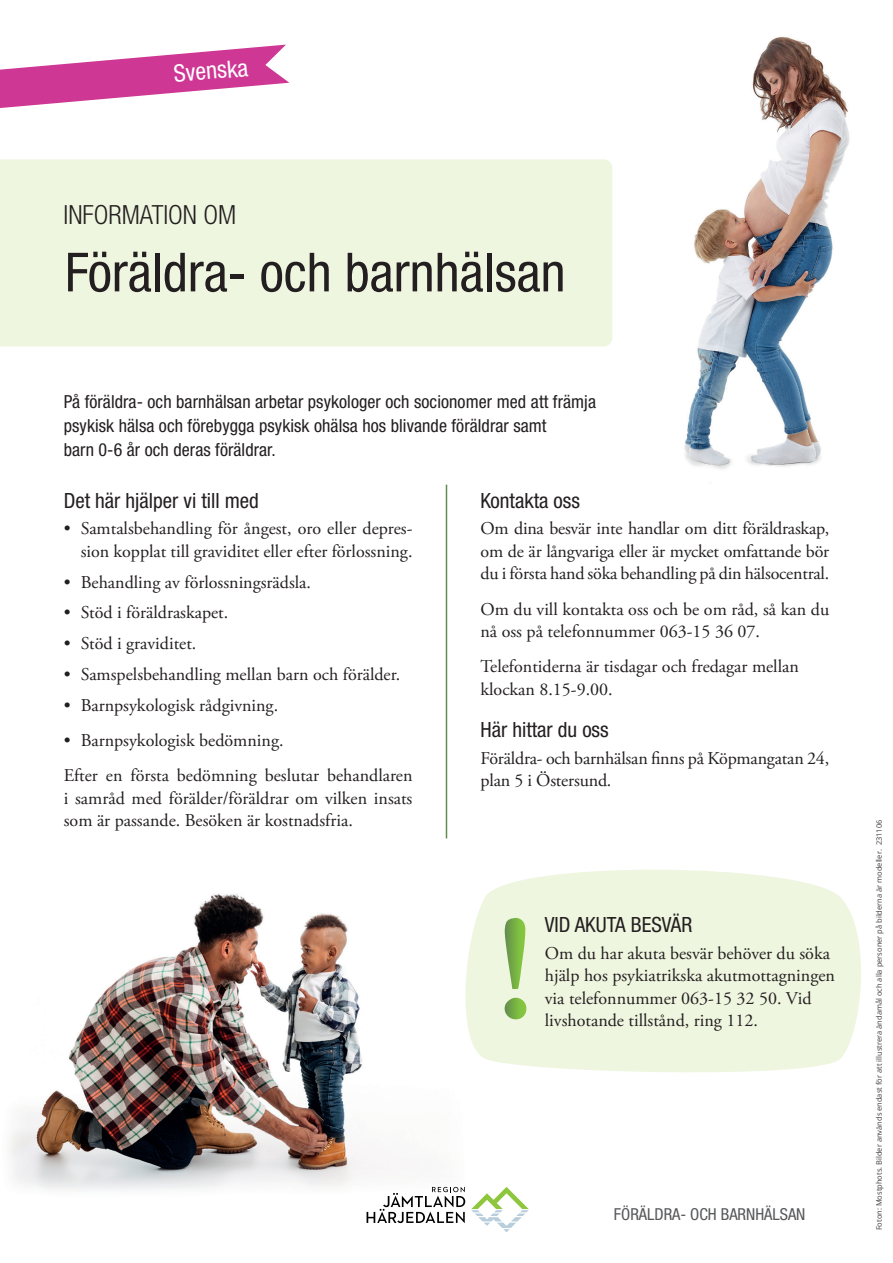
<style>
.page{position:relative;width:893px;height:1263px;background:#fff}
.page>*{position:absolute;margin:0;border:0;box-sizing:border-box;transform-origin:0 0}
.t1{font:condensed 54px "Helvetica Neue LT Std";color:#231f20}
.t2{font:300 condensed 26.4px "Helvetica Neue LT Std";color:#231f20}
.t3{font:condensed 24px "Helvetica Neue LT Std";color:#fff}
.t4{font:condensed 21px "Helvetica Neue LT Std";color:#231f20}
.t5{font:18px/22.5px "Adobe Garamond Pro";color:#231f20}
.t6{font:condensed 18px/24px "Helvetica Neue LT Std";letter-spacing:.005em;color:#231f20}
.t7{font:condensed 16.5px "Helvetica Neue LT Std";color:#57585a}
.t8{font:7.5px "Open Sans";color:#3e3e3f}
</style>
<div class="page">
<img style="left:10px;top:893px;width:456px;height:310px">
<img style="left:590px;top:36px;width:260px;height:447px">
<div style="left:0;top:159px;width:612px;height:187px;background:#eff6e0"></div>
<hr style="left:446px;top:485px;width:1px;height:353px;background:#628c52">
<svg style="left:471px;top:1187px;width:58px;height:45px"></svg>
<svg style="left:367px;top:1187px;width:98px;height:36px"></svg>
<svg style="left:454px;top:869px;width:407px;height:211px;fill:#eff6e0"></svg>
<svg style="left:505px;top:918px;width:21px;height:101px;background:#9fc778"></svg>
<svg style="left:0;top:45px;width:289px;height:63px"></svg>
<h3 class="t3" style="left:173px;top:60px;width:76px;rotate:-5deg">Svenska</h3>
<h2 class="t2" style="left:64px;top:200px;width:174px">INFORMATION OM</h2>
<h1 class="t1" style="left:65px;top:241px;width:502px">Föräldra- och barnhälsan</h1>
<p class="t6" style="left:64px;top:389px;width:534px">På föräldra- och barnhälsan arbetar psykologer och socionomer med att främja psykisk hälsa och förebygga psykisk ohälsa hos blivande föräldrar samt<br>barn 0-6 år och deras föräldrar.</p>
<p class="t4" style="left:64px;top:488px;width:197px">Det här hjälper vi till med</p>
<p class="t5" style="left:64px;top:518px;width:350px;text-align:right">• Samtalsbehandling för ångest, oro eller depres&shy;sion kopplat till graviditet eller efter förlossning.</p>
<p class="t5" style="left:64px;top:571px;width:249px">• Behandling av förlossningsrädsla.</p>
<p class="t5" style="left:64px;top:602px;width:166px">• Stöd i föräldraskapet.</p>
<p class="t5" style="left:64px;top:633px;width:134px">• Stöd i graviditet.</p>
<p class="t5" style="left:64px;top:664px;width:338px">• Samspelsbehandling mellan barn och förälder.</p>
<p class="t5" style="left:64px;top:694px;width:216px">• Barnpsykologisk rådgivning.</p>
<p class="t5" style="left:64px;top:723px;width:350px;line-height:35.2px">• Barnpsykologisk bedömning.<br>Efter en första bedömning beslutar behandlaren</p>
<p class="t5" style="left:64px;top:787px;width:350px">i samråd med förälder/föräldrar om vilken insats som är passande. Besöken är kostnadsfria.</p>
<p class="t4" style="left:480px;top:488px;width:101px">Kontakta oss</p>
<p class="t5" style="left:480px;top:518px;width:350px;text-align:justify">Om dina besvär inte handlar om ditt föräldraskap, om de är långvariga eller är mycket omfattande bör du i första hand söka behandling på din hälsocentral.</p>
<p class="t5" style="left:480px;top:598px;width:350px">Om du vill kontakta oss och be om råd, så kan du nå oss på telefonnummer 063-15 36 07.</p>
<p class="t5" style="left:480px;top:656px;width:320px">Telefontiderna är tisdagar och fredagar mellan klockan 8.15-9.00.</p>
<p class="t4" style="left:480px;top:718px;width:130px">Här hittar du oss</p>
<p class="t5" style="left:480px;top:748px;width:350px">Föräldra- och barnhälsan finns på Köpmangatan 24, plan 5 i Östersund.</p>
<p class="t4" style="left:545px;top:912px;width:149px">VID AKUTA BESVÄR</p>
<p class="t5" style="left:545px;top:942px;width:292px">Om du har akuta besvär behöver du söka hjälp hos psykiatrikska akutmottagningen via telefonnummer 063-15 32 50. Vid livshotande tillstånd, ring 112.</p>
<p class="t7" style="left:614px;top:1205px;width:193px">FÖRÄLDRA- OCH BARNHÄLSAN</p>
<p class="t8" style="left:874px;top:1230px;width:412px;rotate:-90deg">Foton: Mostphots. Bilder används endast för att illustrera ändamål och alla personer på bilderna är modeller. 231106</p>
</div>
